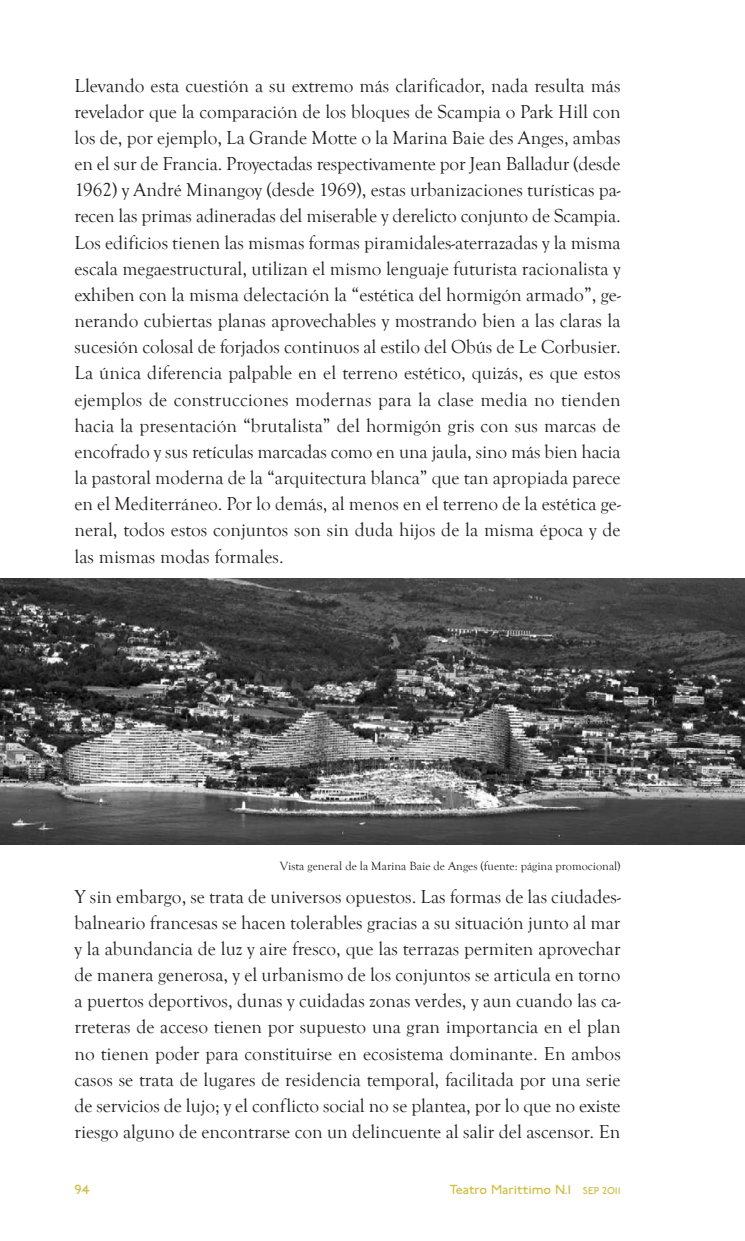
<style>
.page{position:relative;width:745px;height:1241px;background:#fff}
.page>*{position:absolute;margin:0;border:0;box-sizing:border-box;transform-origin:0 0}
.t1{font:19.25px/26.1px "Goudy Old Style T";color:#231f20;text-align:justify}
.t2{font:14px "P22 Underground";color:#d0bf47}
.t3{font:12.25px "Goudy Old Style T";color:#231f20}
.s1{font-size:10.5px}
</style>
<div class="page">
<img style="left:0;top:578px;width:744px;height:266px">
<p class="t1" style="left:74px;top:72px;width:547px">Llevando esta cuestión a su extremo más clarificador, nada resulta más revelador que la comparación de los bloques de Scampia o Park Hill con los de, por ejemplo, La Grande Motte o la Marina Baie des Anges, ambas en el sur de Francia. Proyectadas respectivamente por Jean Balladur (desde 1962) y André Minangoy (desde 1969), estas urbanizaciones turísticas pa&shy;recen las primas adineradas del miserable y derelicto conjunto de Scampia.<br>Los edificios tienen las mismas formas piramidales-aterrazadas y la misma escala megaestructural, utilizan el mismo lenguaje futurista racionalista y exhiben con la misma delectación la “estética del hormigón armado”, ge&shy;nerando cubiertas planas aprovechables y mostrando bien a las claras la sucesión colosal de forjados continuos al estilo del Obús de Le Corbusier.<br>La única diferencia palpable en el terreno estético, quizás, es que estos ejemplos de construcciones modernas para la clase media no tienden hacia la presentación “brutalista” del hormigón gris con sus marcas de encofrado y sus retículas marcadas como en una jaula, sino más bien hacia la pastoral moderna de la “arquitectura blanca” que tan apropiada parece en el Mediterráneo. Por lo demás, al menos en el terreno de la estética ge&shy;neral, todos estos conjuntos son sin duda hijos de la misma época y de las mismas modas formales.</p>
<p class="t3" style="left:280px;top:858px;width:342px">Vista general de la Marina Baie de Anges (fuente: página promocional)</p>
<p class="t1" style="left:74px;top:883px;width:547px">Y sin embargo, se trata de universos opuestos. Las formas de las ciudades&shy;balneario francesas se hacen tolerables gracias a su situación junto al mar y la abundancia de luz y aire fresco, que las terrazas permiten aprovechar de manera generosa, y el urbanismo de los conjuntos se articula en torno a puertos deportivos, dunas y cuidadas zonas verdes, y aun cuando las ca&shy;rreteras de acceso tienen por supuesto una gran importancia en el plan no tienen poder para constituirse en ecosistema dominante. En ambos casos se trata de lugares de residencia temporal, facilitada por una serie de servicios de lujo; y el conflicto social no se plantea, por lo que no existe riesgo alguno de encontrarse con un delincuente al salir del ascensor. En</p>
<p class="t2" style="left:74px;top:1183px;width:17px">94</p>
<p class="t2" style="left:449px;top:1183px;width:172px">Teatro Marittimo N.1 <span class="s1">SEP 2O11</span></p>
</div>
